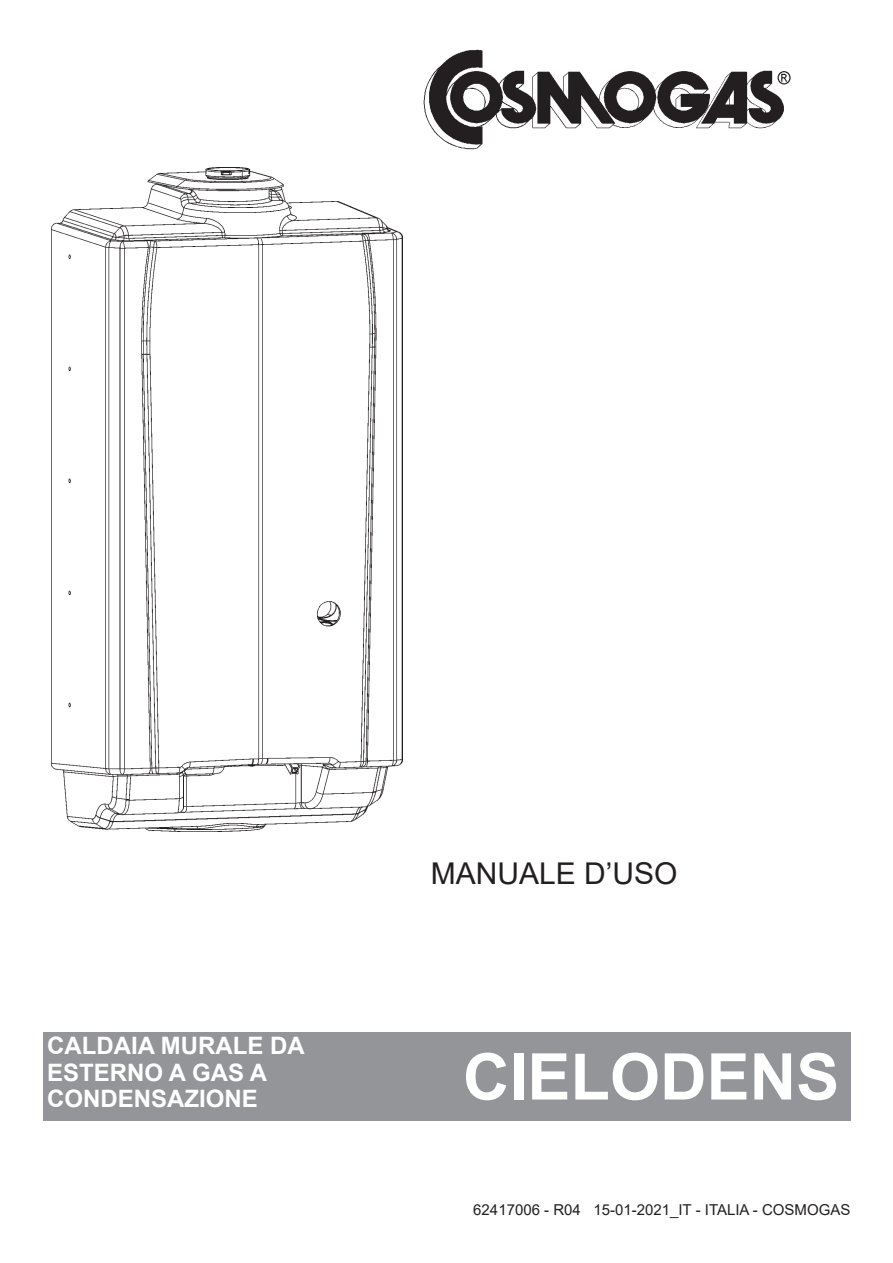
<style>
.page{position:relative;width:893px;height:1263px;background:#fff}
.page>*{position:absolute;margin:0;border:0;box-sizing:border-box;transform-origin:0 0}
.t1{font:700 64.5px "Arial";color:#fff}
.t2{font:30px "Arial";color:#231f20}
.t3{font:700 24px/26.4px "Arial";color:#fff}
.t4{font:15px "Arial";color:#231f20}
</style>
<div class="page">
<img style="left:423px;top:49px;width:368px;height:101px">
<img style="left:52px;top:168px;width:351px;height:663px">
<div style="left:43px;top:1031px;width:807px;height:89px;background:#939598"></div>
<h3 class="t3" style="left:47px;top:1033px;width:259px">CALDAIA MURALE DA<br>ESTERNO A GAS A<br>CONDENSAZIONE</h3>
<h2 class="t2" style="left:431px;top:853px;width:248px">MANUALE D’USO</h2>
<h1 class="t1" style="left:463px;top:1031px;width:378px">CIELODENS</h1>
<p class="t4" style="left:473px;top:1199px;width:379px">62417006 - R04 15-01-2021_IT - ITALIA - COSMOGAS</p>
</div>
